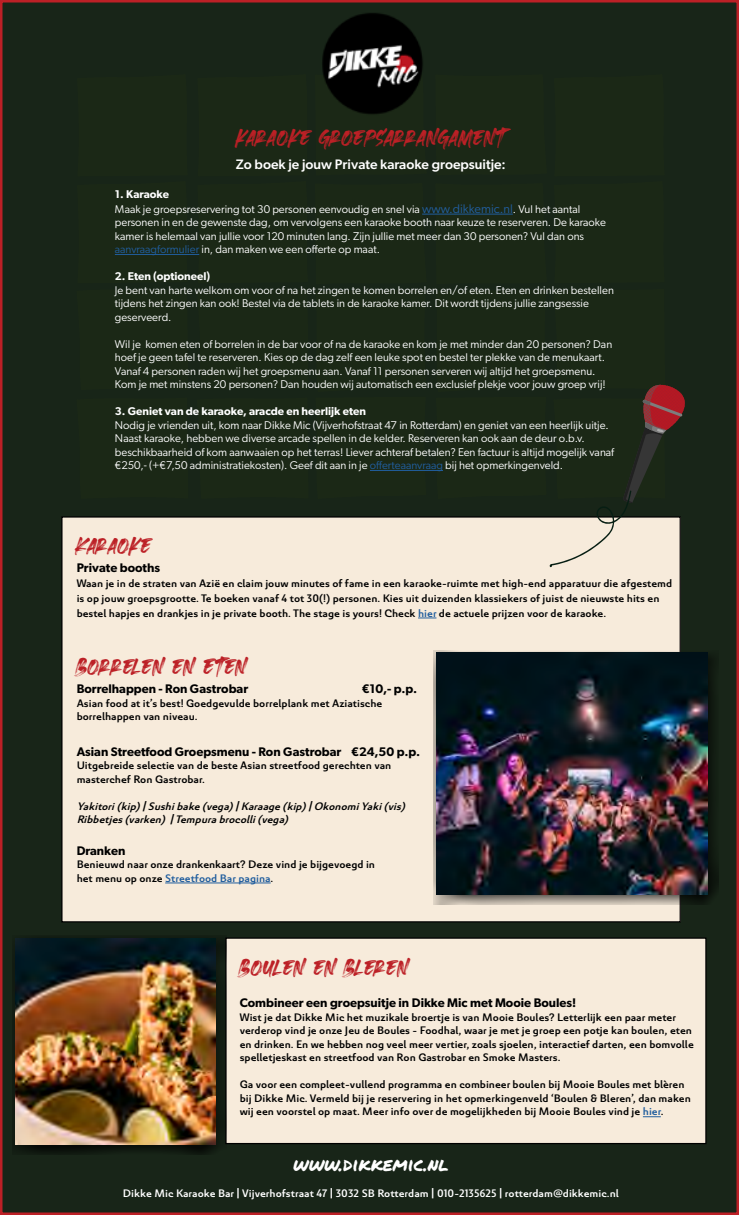
<style>
.page{position:relative;width:739px;height:1215px;background:#fff}
.page>*{position:absolute;margin:0;border:0;box-sizing:border-box;transform-origin:0 0}
.t1{font:33.75px "Heaters";color:#bc2026}
.t2{font:18.75px "Permanent Marker";color:#fff}
.t3{font:500 13.75px "Gibson";color:#fff}
.t4{font:600 12.5px "Gibson";color:#000}
.t5{font:11.25px/13.5px "Gibson";color:#fff}
.t6{font:11.25px/13.5px "Senlot Sans Ext Dem";color:#000}
.t7{font:italic 11.25px/13.5px "Senlot Sans Ext Dem";color:#000}
.t8{font:11.25px "Senlot Sans Ext Dem";color:#fff}
.t9{font:600 11.25px "Gibson";color:#fff}
.s1{font-weight:600}
.s2{font-size:12.5px;color:#215e9e}
.s3{color:#215e9e}
</style>
<div class="page">
<div style="left:0;top:0;width:738px;height:1215px;background:#182518"></div>
<div style="left:76px;top:397px;width:112px;height:102px;background:#1b2816"></div>
<div style="left:197px;top:397px;width:111px;height:102px;background:#1b2816"></div>
<div style="left:76px;top:289px;width:112px;height:101px;background:#1b2816"></div>
<div style="left:197px;top:289px;width:111px;height:101px;background:#1b2816"></div>
<div style="left:77px;top:74px;width:111px;height:209px;background:#1b2816"></div>
<div style="left:197px;top:74px;width:111px;height:209px;background:#1b2816"></div>
<div style="left:315px;top:120px;width:111px;height:56px;background:#1b2816"></div>
<div style="left:315px;top:183px;width:111px;height:316px;background:#1b2816"></div>
<div style="left:62px;top:517px;width:617px;height:405px;background:#f7ebdb"></div>
<svg style="left:418px;top:618px;width:18px;height:1px"></svg>
<hr style="left:165px;top:883px;width:105px;height:1px;background:#215e9e">
<div style="left:226px;top:938px;width:479px;height:206px;background:#f7ebdb"></div>
<div style="left:225px;top:937px;width:481px;height:207px;border:1px solid #000"></div>
<div style="left:433px;top:650px;width:285px;height:255px;background:#000;opacity:.75"></div>
<img style="left:435px;top:652px;width:272px;height:242px">
<div style="left:12px;top:935px;width:214px;height:220px;background:#000;opacity:.75"></div>
<img style="left:15px;top:938px;width:200px;height:206px">
<svg style="left:642px;top:1116px;width:18px;height:1px"></svg>
<img style="left:271px;top:0;width:201px;height:120px">
<hr style="left:422px;top:214px;width:90px;height:1px;background:#215e9e">
<hr style="left:115px;top:254px;width:84px;height:1px;background:#215e9e">
<hr style="left:369px;top:470px;width:73px;height:1px;background:#215e9e">
<svg style="left:435px;top:74px;width:252px;height:493px;background:#313a29"></svg>
<h1 class="t1" style="left:236px;top:123px;width:270px">karaoke groepsarrangament</h1>
<p class="t3" style="left:235px;top:156px;width:271px">Zo boek je jouw Private karaoke groepsuitje:</p>
<p class="t5" style="left:115px;top:186px;width:466px;line-height:15px"><span class="s1">1. Karaoke<br></span>Maak je groepsreservering tot 30 personen eenvoudig en snel via <span class="s2">www.dikkemic.nl</span>. Vul het aantal</p>
<p class="t5" style="left:115px;top:215px;width:492px">personen in en de gewenste dag, om vervolgens een karaoke booth naar keuze te reserveren. De karaoke kamer is helemaal van jullie voor 120 minuten lang. Zijn jullie met meer dan 30 personen? Vul dan ons <span class="s3">aanvraagformulier</span> in, dan maken we een offerte op maat.</p>
<p class="t9" style="left:115px;top:269px;width:97px">2. Eten (optioneel)</p>
<p class="t5" style="left:115px;top:283px;width:500px">Je bent van harte welkom om voor of na het zingen te komen borrelen en/of eten. Eten en drinken bestellen tijdens het zingen kan ook! Bestel via de tablets in de karaoke kamer. Dit wordt tijdens jullie zangsessie geserveerd.</p>
<p class="t5" style="left:115px;top:337px;width:498px">Wil je komen eten of borrelen in de bar voor of na de karaoke en kom je met minder dan 20 personen? Dan hoef je geen tafel te reserveren. Kies op de dag zelf een leuke spot en bestel ter plekke van de menukaart.<br>Vanaf 4 personen raden wij het groepsmenu aan. Vanaf 11 personen serveren wij altijd het groepsmenu.<br>Kom je met minstens 20 personen? Dan houden wij automatisch een exclusief plekje voor jouw groep vrij!</p>
<p class="t9" style="left:115px;top:404px;width:252px">3. Geniet van de karaoke, aracde en heerlijk eten</p>
<p class="t5" style="left:115px;top:418px;width:500px">Nodig je vrienden uit, kom naar Dikke Mic (Vijverhofstraat 47 in Rotterdam) en geniet van een heerlijk uitje.<br>Naast karaoke, hebben we diverse arcade spellen in de kelder. Reserveren kan ook aan de deur o.b.v. beschikbaarheid of kom aanwaaien op het terras! Liever achteraf betalen? Een factuur is altijd mogelijk vanaf €250,- (+€7,50 administratiekosten). Geef dit aan in je <span class="s3">offerteaanvraag</span> bij het opmerkingenveld.</p>
<h1 class="t1" style="left:77px;top:532px;width:76px">Karaoke</h1>
<p class="t4" style="left:77px;top:560px;width:85px">Private booths</p>
<p class="t6" style="left:77px;top:575px;width:596px;line-height:15px">Waan je in de straten van Azië en claim jouw minutes of fame in een karaoke-ruimte met high-end apparatuur die afgestemd is op jouw groepsgrootte. Te boeken vanaf 4 tot 30(!) personen. Kies uit duizenden klassiekers of juist de nieuwste hits en bestel hapjes en drankjes in je private booth. The stage is yours! Check <span class="s3">hier</span> de actuele prijzen voor de karaoke.</p>
<h1 class="t1" style="left:77px;top:653px;width:172px">Borrelen en Eten</h1>
<p class="t4" style="left:77px;top:681px;width:173px">Borrelhappen - Ron Gastrobar</p>
<p class="t4" style="left:361px;top:681px;width:57px">€10,- p.p.</p>
<p class="t6" style="left:77px;top:696px;width:307px">Asian food at it’s best! Goedgevulde borrelplank met Aziatische borrelhappen van niveau.</p>
<p class="t4" style="left:77px;top:744px;width:345px">Asian Streetfood Groepsmenu - Ron Gastrobar €24,50 p.p.</p>
<p class="t6" style="left:77px;top:758px;width:316px">Uitgebreide selectie van de beste Asian streetfood gerechten van masterchef Ron Gastrobar.</p>
<p class="t7" style="left:77px;top:799px;width:333px">Yakitori(kip)|Sushibake(vega)|Karaage(kip)|OkonomiYaki(vis)<br>Ribbetjes(varken) |Tempurabrocolli(vega)</p>
<p class="t4" style="left:77px;top:843px;width:50px">Dranken</p>
<p class="t6" style="left:77px;top:857px;width:300px">Benieuwd naar onze drankenkaart? Deze vind je bijgevoegd in het menu op onze <span class="s3">Streetfood Bar pagina</span>.</p>
<h1 class="t1" style="left:239px;top:954px;width:170px">Boulen en Bleren</h1>
<p class="t4" style="left:239px;top:996px;width:338px">Combineer een groepsuitje in Dikke Mic met Mooie Boules!</p>
<p class="t6" style="left:239px;top:1010px;width:455px">Wist je dat Dikke Mic het muzikale broertje is van Mooie Boules? Letterlijk een paar meter verderop vind je onze Jeu de Boules - Foodhal, waar je met je groep een potje kan boulen, eten en drinken. En we hebben nog veel meer vertier, zoals sjoelen, interactief darten, een bomvolle spelletjeskast en streetfood van Ron Gastrobar en Smoke Masters.</p>
<p class="t6" style="left:239px;top:1078px;width:452px">Ga voor een compleet-vullend programma en combineer boulen bij Mooie Boules met blèren bij Dikke Mic. Vermeld bij je reservering in het opmerkingenveld ‘Boulen &amp; Bleren’, dan maken wij een voorstel op maat. Meer info over de mogelijkheden bij Mooie Boules vind je <span class="s3">hier</span>.</p>
<h2 class="t2" style="left:293px;top:1150px;width:157px">WWW.DIKKEMIC.NL</h2>
<p class="t8" style="left:123px;top:1187px;width:497px">Dikke Mic Karaoke Bar | Vijverhofstraat 47 | 3032 SB Rotterdam | 010-2135625 | rotterdam@dikkemic.nl</p>
</div>
